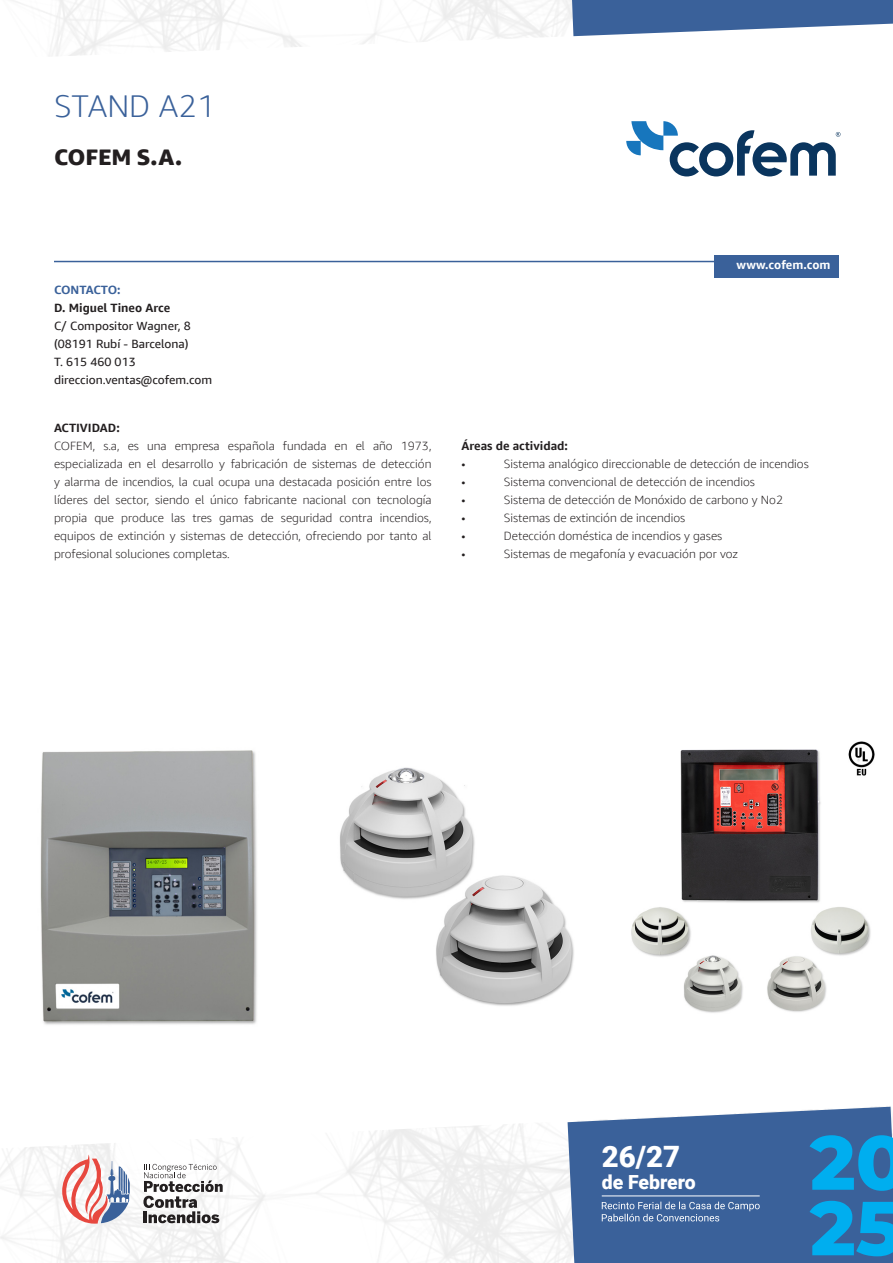
<style>
.page{position:relative;width:893px;height:1263px;background:#fff}
.page>*{position:absolute;margin:0;border:0;box-sizing:border-box;transform-origin:0 0}
.t1{font:300 31.5px "Amazon Ember Display";color:#3a619a}
.t2{font:900 29.4px "Roboto";color:#fff}
.t3{font:800 22.5px "Amazon Ember Display";color:#231f20}
.t4{font:900 19.5px "Roboto";color:#fff}
.t5{font:300 12px/18px "Amazon Ember Display";color:#231f20;text-align:justify}
.t6{font:12px/18px "Amazon Ember Display";color:#231f20}
.t7{font:700 12px "Amazon Ember Display";color:#231f20}
.t8{font:700 12px "Amazon Ember Display";color:#fff}
.t9{font:700 12px "Amazon Ember Display";letter-spacing:-.02em;color:#3a619a}
</style>
<div class="page">
<svg style="left:568px;top:1107px;width:325px;height:156px;background:#496da1"></svg>
<svg style="left:572px;top:0;width:321px;height:36px"></svg>
<svg style="left:143px;top:1164px;width:80px;height:59px"></svg>
<svg style="left:62px;top:1154px;width:68px;height:70px"></svg>
<svg style="left:809px;top:1201px;width:84px;height:55px;background:#168fcd"></svg>
<svg style="left:809px;top:1135px;width:84px;height:56px;background:#188cca"></svg>
<svg style="left:602px;top:1201px;width:158px;height:20px;background:#5c7cab"></svg>
<hr style="left:602px;top:1196px;width:158px;height:1px;background:#fff">
<img style="left:40px;top:750px;width:217px;height:275px">
<img style="left:340px;top:767px;width:234px;height:239px">
<img style="left:631px;top:741px;width:244px;height:272px">
<hr style="left:54px;top:261px;width:785px;height:1px;background:#3a619a">
<div style="left:714px;top:255px;width:125px;height:22px;background:#3a619a"></div>
<svg style="left:626px;top:121px;width:214px;height:55px"></svg>
<p class="t1" style="left:54px;top:87px;width:163px">STAND A21</p>
<p class="t3" style="left:54px;top:143px;width:130px">COFEM S.A.</p>
<p class="t8" style="left:736px;top:257px;width:96px">www.cofem.com</p>
<p class="t9" style="left:54px;top:282px;width:68px">CONTACTO:</p>
<p class="t7" style="left:54px;top:300px;width:118px">D. Miguel Tineo Arce</p>
<p class="t6" style="left:54px;top:316px;width:139px">C/ Compositor Wagner, 8 (08191 Rubí - Barcelona)</p>
<p class="t6" style="left:54px;top:352px;width:83px">T. 615 460 013</p>
<p class="t6" style="left:54px;top:370px;width:160px">direccion.ventas@cofem.com</p>
<p class="t7" style="left:54px;top:420px;width:67px">ACTIVIDAD:</p>
<p class="t5" style="left:54px;top:437px;width:379px">COFEM, s.a, es una empresa española fundada en el año 1973, especializada en el desarrollo y fabricación de sistemas de detección y alarma de incendios, la cual ocupa una destacada posición entre los líderes del sector, siendo el único fabricante nacional con tecnología propia que produce las tres gamas de seguridad contra incendios, equipos de extinción y sistemas de detección, ofreciendo por tanto al profesional soluciones completas.</p>
<p class="t7" style="left:461px;top:438px;width:108px">Áreas de actividad:</p>
<p class="t5" style="left:461px;top:455px;width:6px">•</p>
<p class="t5" style="left:504px;top:455px;width:306px">Sistema analógico direccionable de detección de incendios</p>
<p class="t5" style="left:461px;top:473px;width:6px">•</p>
<p class="t5" style="left:504px;top:473px;width:253px">Sistema convencional de detección de incendios</p>
<p class="t5" style="left:461px;top:491px;width:6px">•</p>
<p class="t5" style="left:504px;top:491px;width:281px">Sistema de detección de Monóxido de carbono y No2</p>
<p class="t5" style="left:461px;top:509px;width:6px">•</p>
<p class="t5" style="left:504px;top:509px;width:183px">Sistemas de extinción de incendios</p>
<p class="t5" style="left:461px;top:527px;width:6px">•</p>
<p class="t5" style="left:504px;top:527px;width:220px">Detección doméstica de incendios y gases</p>
<p class="t5" style="left:461px;top:545px;width:6px">•</p>
<p class="t5" style="left:504px;top:545px;width:236px">Sistemas de megafonía y evacuación por voz</p>
<p class="t2" style="left:602px;top:1135px;width:80px">26/27</p>
<p class="t4" style="left:602px;top:1168px;width:96px">de Febrero</p>
</div>
